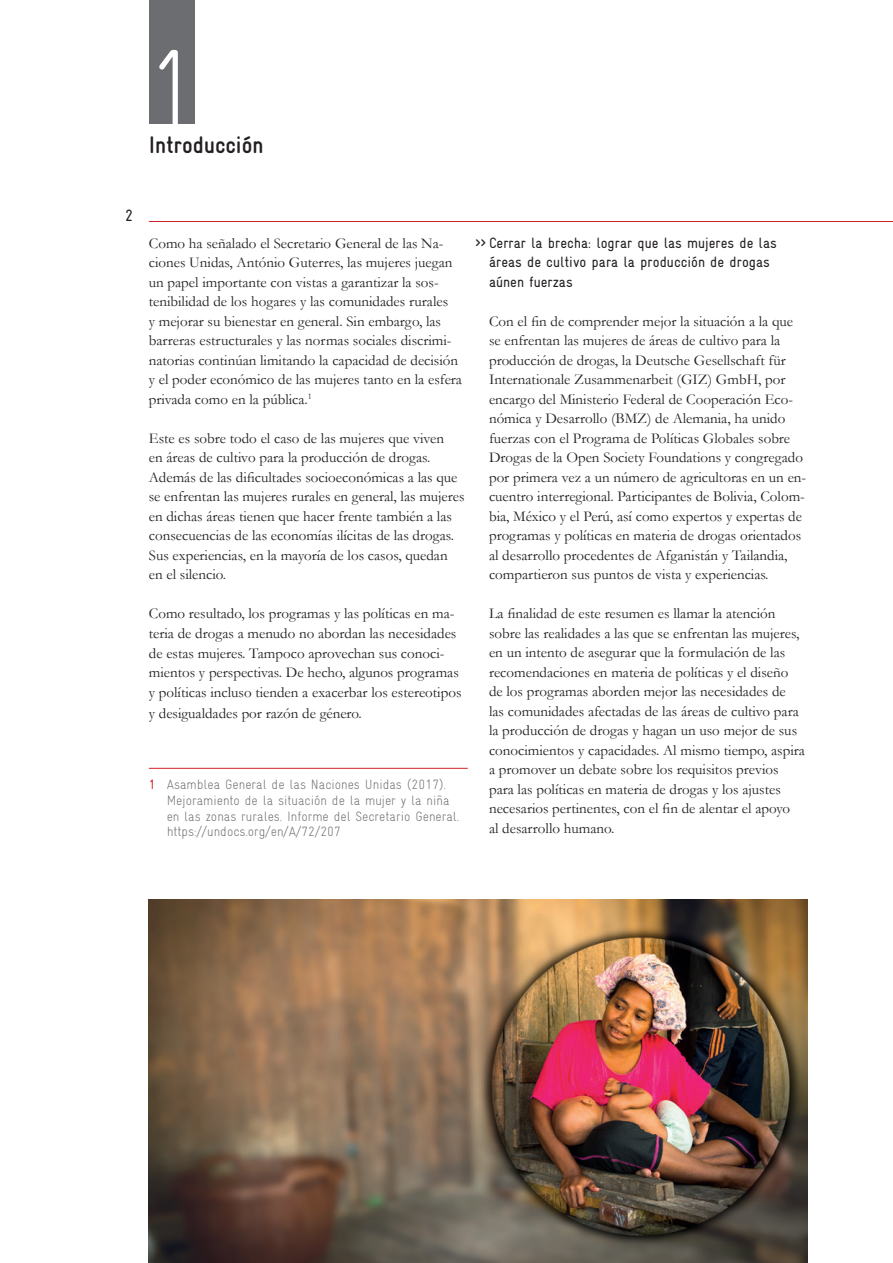
<style>
.page{position:relative;width:893px;height:1263px;background:#fff}
.page>*{position:absolute;margin:0;border:0;box-sizing:border-box;transform-origin:0 0}
.t1{font:300 condensed 108px "Gravur";color:#fff}
.t2{font:700 condensed 24px "Gravur";color:#231f20}
.t3{font:condensed 16.5px "Gravur";color:#231f20}
.t4{font:15px/19.5px "Garamond";color:#231f20}
.t5{font:condensed 15px/19.5px "Gravur";color:#231f20}
.t6{font:300 condensed 13.5px/15.8px "Gravur";color:#6c6d70}
.s1{font-weight:400;color:#d1232a}
.s2{font-size:16.5px}
</style>
<div class="page">
<img style="left:149px;top:900px;width:659px;height:363px">
<hr style="left:149px;top:221px;width:744px;height:1px;background:#d1232a">
<div style="left:149px;top:0;width:45px;height:123px;background:#6c6d70"></div>
<hr style="left:149px;top:768px;width:319px;height:1px;background:#d1232a">
<p class="t1" style="left:142px;top:28px;width:59px">1</p>
<p class="t2" style="left:149px;top:131px;width:116px">Introducción</p>
<p class="t3" style="left:125px;top:206px;width:9px">2</p>
<p class="t4" style="left:149px;top:233px;width:315px">Como ha señalado el Secretario General de las Na&shy;ciones Unidas, António Guterres, las mujeres juegan un papel importante con vistas a garantizar la sos&shy;tenibilidad de los hogares y las comunidades rurales<br>y mejorar su bienestar en general. Sin embargo, las barreras estructurales y las normas sociales discrimi&shy;natorias continúan limitando la capacidad de decisión y el poder económico de las mujeres tanto en la esfera privada como en la pública.<sup>1</sup></p>
<p class="t4" style="left:149px;top:428px;width:317px">Este es sobre todo el caso de las mujeres que viven<br>en áreas de cultivo para la producción de drogas.<br>Además de las dificultades socioeconómicas a las que se enfrentan las mujeres rurales en general, las mujeres en dichas áreas tienen que hacer frente también a las consecuencias de las economías ilícitas de las drogas.<br>Sus experiencias, en la mayoría de los casos, quedan en el silencio.</p>
<p class="t4" style="left:149px;top:604px;width:314px">Como resultado, los programas y las políticas en ma&shy;teria de drogas a menudo no abordan las necesidades de estas mujeres. Tampoco aprovechan sus conoci&shy;mientos y perspectivas. De hecho, algunos programas y políticas incluso tienden a exacerbar los estereotipos</p>
<p class="t4" style="left:149px;top:703px;width:214px">y desigualdades por razón de género.</p>
<p class="t6" style="left:167px;top:776px;width:294px;text-indent:-18px"><span class="s1">1</span> Asamblea General de las Naciones Unidas (2017).<br>Mejoramiento de la situación de la mujer y la niña en las zonas rurales. Informe del Secretario General. https://undocs.org/en/A/72/207</p>
<p class="t5" style="left:475px;top:233px;width:304px"><span class="s2">››</span> Cerrar la brecha: lograr que las mujeres de las</p>
<p class="t5" style="left:489px;top:252px;width:282px">áreas de cultivo para la producción de drogas aúnen fuerzas</p>
<p class="t4" style="left:489px;top:311px;width:319px">Con el fin de comprender mejor la situación a la que se enfrentan las mujeres de áreas de cultivo para la producción de drogas, la Deutsche Gesellschaft für Internationale Zusammenarbeit (GIZ) GmbH, por encargo del Ministerio Federal de Cooperación Eco&shy;nómica y Desarrollo (BMZ) de Alemania, ha unido fuerzas con el Programa de Políticas Globales sobre Drogas de la Open Society Foundations y congregado por primera vez a un número de agricultoras en un en&shy;cuentro interregional. Participantes de Bolivia, Colom&shy;bia, México y el Perú, así como expertos y expertas de programas y políticas en materia de drogas orientados al desarrollo procedentes de Afganistán y Tailandia, compartieron sus puntos de vista y experiencias.</p>
<p class="t4" style="left:489px;top:604px;width:317px">La finalidad de este resumen es llamar la atención sobre las realidades a las que se enfrentan las mujeres, en un intento de asegurar que la formulación de las recomendaciones en materia de políticas y el diseño de los programas aborden mejor las necesidades de<br>las comunidades afectadas de las áreas de cultivo para la producción de drogas y hagan un uso mejor de sus conocimientos y capacidades. Al mismo tiempo, aspira a promover un debate sobre los requisitos previos para las políticas en materia de drogas y los ajustes necesarios pertinentes, con el fin de alentar el apoyo<br>al desarrollo humano.</p>
</div>
